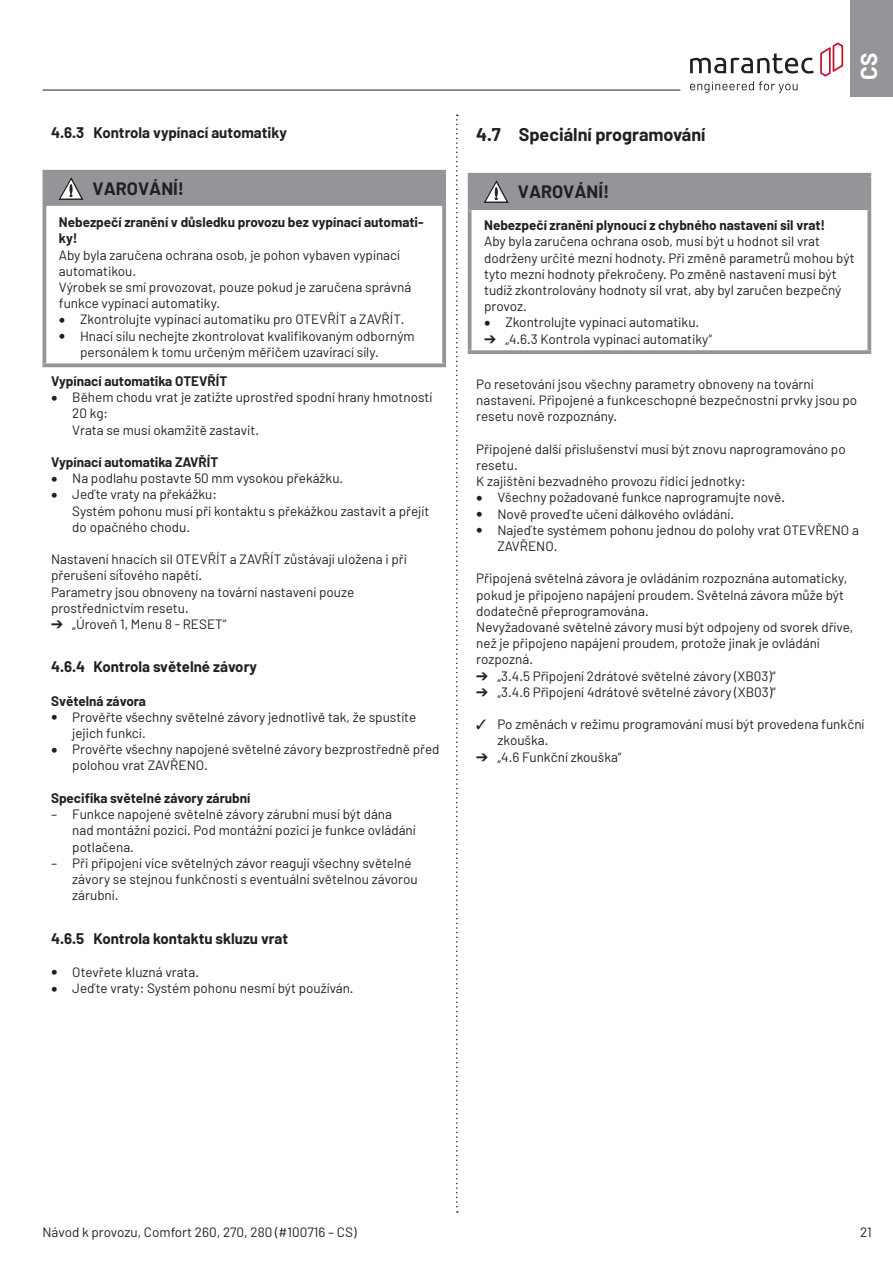
<style>
.page{position:relative;width:893px;height:1263px;background:#fff}
.page>*{position:absolute;margin:0;border:0;box-sizing:border-box;transform-origin:0 0}
.t1{font:700 22.5px "Barlow";color:#fff}
.t2{font:700 18px "Barlow";color:#231f20}
.t3{font:700 15px "Barlow";color:#231f20}
.t4{font:13.5px/16.2px "Barlow";color:#231f20}
.t5{font:700 13.5px/16.2px "Barlow";color:#231f20}
.s1{font-size:21px}
</style>
<div class="page">
<div style="left:850px;top:0;width:43px;height:97px;background:#939598"></div>
<svg style="left:690px;top:53px;width:124px;height:21px"></svg>
<svg style="left:820px;top:43px;width:23px;height:34px"></svg>
<svg style="left:690px;top:81px;width:107px;height:12px"></svg>
<hr style="left:43px;top:90px;width:637px;height:1px;background:#231f20">
<svg style="left:456px;top:115px;width:2px;height:1098px"></svg>
<div style="left:44px;top:172px;width:400px;height:36px;background:#939598"></div>
<hr style="left:43px;top:170px;width:403px;height:4px;background:#939598">
<hr style="left:43px;top:174px;width:3px;height:34px;background:#939598">
<hr style="left:442px;top:174px;width:4px;height:34px;background:#939598">
<hr style="left:46px;top:206px;width:396px;height:4px;background:#fff">
<hr style="left:43px;top:208px;width:3px;height:155px;background:#939598">
<svg style="left:442px;top:208px;width:4px;height:155px"></svg>
<svg style="left:43px;top:363px;width:403px;height:4px;background:#9fa1a3"></svg>
<svg style="left:59px;top:178px;width:24px;height:22px"></svg>
<div style="left:470px;top:175px;width:399px;height:36px;background:#939598"></div>
<hr style="left:468px;top:211px;width:3px;height:139px;background:#939598">
<svg style="left:867px;top:211px;width:4px;height:139px"></svg>
<svg style="left:468px;top:350px;width:403px;height:4px;background:#999b9e"></svg>
<hr style="left:468px;top:173px;width:403px;height:4px;background:#939598">
<hr style="left:468px;top:177px;width:3px;height:34px;background:#939598">
<hr style="left:867px;top:177px;width:4px;height:34px;background:#939598">
<svg style="left:484px;top:181px;width:25px;height:22px"></svg>
<p class="t3" style="left:51px;top:124px;width:237px">4.6.3 Kontrola vypínací automatiky</p>
<h2 class="t2" style="left:93px;top:177px;width:93px">VAROVÁNÍ!</h2>
<p class="t5" style="left:59px;top:214px;width:366px">Nebezpečí zranění v důsledku provozu bez vypínací automati&shy;ky!</p>
<p class="t4" style="left:59px;top:246px;width:354px">Aby byla zaručena ochrana osob, je pohon vybaven vypínací automatikou.<br>Výrobek se smí provozovat, pouze pokud je zaručena správná funkce vypínací automatiky.</p>
<p class="t4" style="left:59px;top:311px;width:347px"><span class="s1">•</span> Zkontrolujte vypínací automatiku pro OTEVŘÍT a ZAVŘÍT.</p>
<p class="t4" style="left:80px;top:327px;width:336px;text-indent:-21px"><span class="s1">•</span> Hnací sílu nechejte zkontrolovat kvalifikovaným odborným personálem k tomu určeným měřičem uzavírací síly.</p>
<p class="t5" style="left:51px;top:373px;width:178px">Vypínací automatika OTEVŘÍT</p>
<p class="t4" style="left:72px;top:389px;width:362px;text-indent:-21px"><span class="s1">•</span> Během chodu vrat je zatižte uprostřed spodní hrany hmotností<br>20 kg:<br>Vrata se musí okamžitě zastavit.</p>
<p class="t5" style="left:51px;top:454px;width:169px">Vypínací automatika ZAVŘÍT</p>
<p class="t4" style="left:51px;top:470px;width:294px"><span class="s1">•</span> Na podlahu postavte 50 mm vysokou překážku.</p>
<p class="t4" style="left:72px;top:486px;width:359px;text-indent:-21px"><span class="s1">•</span> Jeďte vraty na překážku:<br>Systém pohonu musí při kontaktu s překážkou zastavit a přejít do opačného chodu.</p>
<p class="t4" style="left:51px;top:551px;width:358px">Nastavení hnacích sil OTEVŘÍT a ZAVŘÍT zůstávají uložena i při přerušení síťového napětí.<br>Parametry jsou obnoveny na tovární nastavení pouze prostřednictvím resetu.</p>
<p class="t4" style="left:51px;top:616px;width:177px">➔ „Úroveň 1, Menu 8 - RESET“</p>
<p class="t3" style="left:51px;top:658px;width:208px">4.6.4 Kontrola světelné závory</p>
<p class="t5" style="left:51px;top:693px;width:97px">Světelná závora</p>
<p class="t4" style="left:72px;top:708px;width:345px;text-indent:-21px"><span class="s1">•</span> Prověřte všechny světelné závory jednotlivě tak, že spustíte jejich funkci.</p>
<p class="t4" style="left:72px;top:741px;width:369px;text-indent:-21px"><span class="s1">•</span> Prověřte všechny napojené světelné závory bezprostředně před polohou vrat ZAVŘENO.</p>
<p class="t5" style="left:51px;top:790px;width:201px">Specifika světelné závory zárubní</p>
<p class="t4" style="left:72px;top:806px;width:345px;text-indent:-21px">– Funkce napojené světelné závory zárubní musí být dána nad montážní pozicí. Pod montážní pozicí je funkce ovládání potlačena.</p>
<p class="t4" style="left:72px;top:854px;width:347px;text-indent:-21px">– Při připojení více světelných závor reagují všechny světelné závory se stejnou funkčností s eventuální světelnou závorou zárubní.</p>
<p class="t3" style="left:51px;top:929px;width:238px">4.6.5 Kontrola kontaktu skluzu vrat</p>
<p class="t4" style="left:51px;top:963px;width:150px"><span class="s1">•</span> Otevřete kluzná vrata.</p>
<p class="t4" style="left:51px;top:980px;width:304px"><span class="s1">•</span> Jeďte vraty: Systém pohonu nesmí být používán.</p>
<h1 class="t1" style="left:855px;top:80px;width:28px;rotate:-90deg">CS</h1>
<h2 class="t2" style="left:476px;top:124px;width:231px">4.7 Speciální programování</h2>
<h2 class="t2" style="left:518px;top:180px;width:93px">VAROVÁNÍ!</h2>
<p class="t5" style="left:484px;top:217px;width:343px">Nebezpečí zranění plynoucí z chybného nastavení sil vrat!</p>
<p class="t4" style="left:484px;top:233px;width:372px">Aby byla zaručena ochrana osob, musí být u hodnot sil vrat dodrženy určité mezní hodnoty. Při změně parametrů mohou být tyto mezní hodnoty překročeny. Po změně nastavení musí být tudíž zkontrolovány hodnoty sil vrat, aby byl zaručen bezpečný provoz.</p>
<p class="t4" style="left:484px;top:314px;width:217px"><span class="s1">•</span> Zkontrolujte vypínací automatiku.</p>
<p class="t4" style="left:484px;top:330px;width:229px">➔ „4.6.3 Kontrola vypínací automatiky“</p>
<p class="t4" style="left:476px;top:376px;width:383px">Po resetování jsou všechny parametry obnoveny na tovární nastavení. Připojené a funkceschopné bezpečnostní prvky jsou po resetu nově rozpoznány.</p>
<p class="t4" style="left:476px;top:440px;width:371px">Připojené další příslušenství musí být znovu naprogramováno po resetu.<br>K zajištění bezvadného provozu řídicí jednotky:</p>
<p class="t4" style="left:476px;top:489px;width:310px"><span class="s1">•</span> Všechny požadované funkce naprogramujte nově.</p>
<p class="t4" style="left:476px;top:505px;width:259px"><span class="s1">•</span> Nově proveďte učení dálkového ovládání.</p>
<p class="t4" style="left:497px;top:521px;width:363px;text-indent:-21px"><span class="s1">•</span> Najeďte systémem pohonu jednou do polohy vrat OTEVŘENO a<br>ZAVŘENO.</p>
<p class="t4" style="left:476px;top:570px;width:379px">Připojená světelná závora je ovládáním rozpoznána automaticky, pokud je připojeno napájení proudem. Světelná závora může být dodatečně přeprogramována.<br>Nevyžadované světelné závory musí být odpojeny od svorek dříve, než je připojeno napájení proudem, protože jinak je ovládání rozpozná.</p>
<p class="t4" style="left:476px;top:667px;width:301px">➔ „3.4.5 Připojení 2drátové světelné závory (XB03)“</p>
<p class="t4" style="left:476px;top:683px;width:301px">➔ „3.4.6 Připojení 4drátové světelné závory (XB03)“</p>
<p class="t4" style="left:497px;top:716px;width:369px;text-indent:-21px">✓ Po změnách v režimu programování musí být provedena funkční zkouška.</p>
<p class="t4" style="left:476px;top:748px;width:147px">➔ „4.6 Funkční zkouška“</p>
<p class="t4" style="left:43px;top:1224px;width:316px">Návod k provozu, Comfort 260, 270, 280 (#100716 – CS)</p>
<p class="t4" style="left:860px;top:1224px;width:13px">21</p>
</div>
